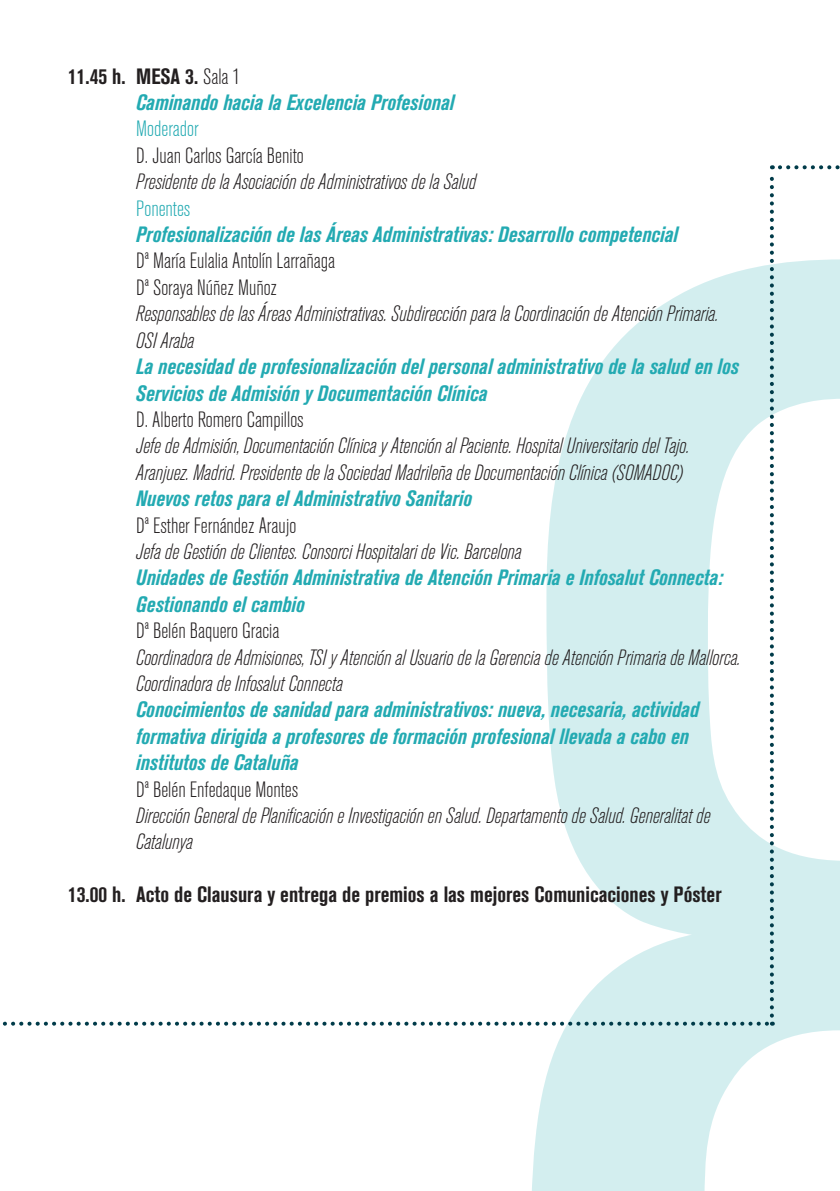
<style>
.page{position:relative;width:840px;height:1191px;background:#fff}
.page>*{position:absolute;margin:0;border:0;box-sizing:border-box;transform-origin:0 0}
.Cargo{font:italic 300 condensed 22px/26.4px "Akzidenz Grotesk BQ";color:#231f20}
.Conferencia{font:italic 700 condensed 22px/26.4px "Akzidenz Grotesk BQ";color:#23aab2}
.Ponente{font:300 condensed 22px "Akzidenz Grotesk BQ";color:#231f20}
.Hora{font:22px "Akzidenz Grotesk BQ Bd Cnd Alt";color:#231f20}
.Presentadora{font:300 condensed 22px "Akzidenz Grotesk BQ";color:#23aab2}
.s1{font-family:"Akzidenz Grotesk BQ";font-weight:300;font-stretch:condensed}
</style>
<div class="page">
<svg style="left:532px;top:259px;width:307px;height:932px;fill:#d3eeef"></svg>
<svg style="left:2px;top:1021px;width:770px;height:4px"></svg>
<svg style="left:769px;top:165px;width:4px;height:850px"></svg>
<svg style="left:779px;top:165px;width:61px;height:4px"></svg>
<p class="Hora" style="left:68px;top:63px;width:174px">11.45 h. MESA 3. <span class="s1">Sala 1</span></p>
<p class="Conferencia" style="left:136px;top:89px;width:319px">Caminando hacia la Excelencia Profesional</p>
<p class="Presentadora" style="left:136px;top:117px;width:64px">Moderador</p>
<p class="Ponente" style="left:136px;top:143px;width:169px">D. Juan Carlos García Benito</p>
<p class="Cargo" style="left:136px;top:169px;width:341px">Presidente de la Asociación de Administrativos de la Salud</p>
<p class="Presentadora" style="left:136px;top:196px;width:56px">Ponentes</p>
<p class="Conferencia" style="left:136px;top:221px;width:543px">Profesionalización de las Áreas Administrativas: Desarrollo competencial</p>
<p class="Ponente" style="left:136px;top:249px;width:200px">Dª María Eulalia Antolín Larrañaga</p>
<p class="Ponente" style="left:136px;top:275px;width:142px">Dª Soraya Núñez Muñoz</p>
<p class="Cargo" style="left:136px;top:301px;width:583px">Responsables de las Áreas Administrativas. Subdirección para la Coordinación de Atención Primaria.<br>OSI Araba</p>
<p class="Conferencia" style="left:136px;top:353px;width:604px">La necesidad de profesionalización del personal administrativo de la salud en los<br>Servicios de Admisión y Documentación Clínica</p>
<p class="Ponente" style="left:136px;top:407px;width:169px">D. Alberto Romero Campillos</p>
<p class="Cargo" style="left:136px;top:433px;width:554px">Jefe de Admisión, Documentación Clínica y Atención al Paciente. Hospital Universitario del Tajo.<br>Aranjuez. Madrid. Presidente de la Sociedad Madrileña de Documentación Clínica (SOMADOC)</p>
<p class="Conferencia" style="left:136px;top:485px;width:337px">Nuevos retos para el Administrativo Sanitario</p>
<p class="Ponente" style="left:136px;top:513px;width:161px">Dª Esther Fernández Araujo</p>
<p class="Cargo" style="left:136px;top:539px;width:387px">Jefa de Gestión de Clientes. Consorci Hospitalari de Vic. Barcelona</p>
<p class="Conferencia" style="left:136px;top:564px;width:588px">Unidades de Gestión Administrativa de Atención Primaria e Infosalut Connecta:<br>Gestionando el cambio</p>
<p class="Ponente" style="left:136px;top:619px;width:145px">Dª Belén Baquero Gracia</p>
<p class="Cargo" style="left:136px;top:644px;width:605px">Coordinadora de Admisiones, TSI y Atención al Usuario de la Gerencia de Atención Primaria de Mallorca.<br>Coordinadora de Infosalut Connecta</p>
<p class="Conferencia" style="left:136px;top:696px;width:564px">Conocimientos de sanidad para administrativos: nueva, necesaria, actividad formativa dirigida a profesores de formación profesional llevada a cabo en institutos de Cataluña</p>
<p class="Ponente" style="left:136px;top:777px;width:163px">Dª Belén Enfedaque Montes</p>
<p class="Cargo" style="left:136px;top:803px;width:575px">Dirección General de Planificación e Investigación en Salud. Departamento de Salud. Generalitat de<br>Catalunya</p>
<p class="Hora" style="left:68px;top:882px;width:654px">13.00 h. Acto de Clausura y entrega de premios a las mejores Comunicaciones y Póster</p>
</div>
